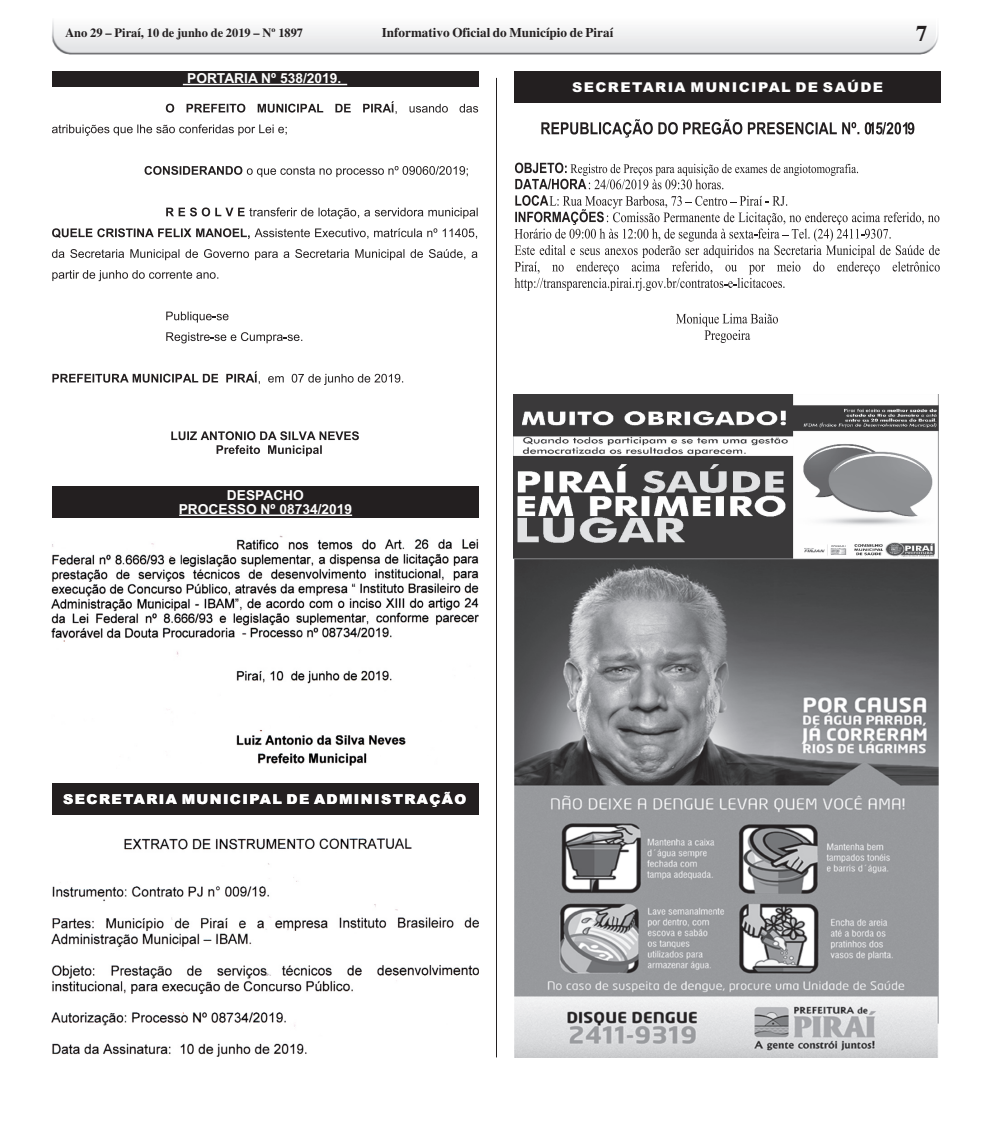
<style>
.page{position:relative;width:993px;height:1127px;background:#fff}
.page>*{position:absolute;margin:0;border:0;box-sizing:border-box;transform-origin:0 0}
.t1{font:700 22.5px "Times";color:#231f20}
.t2{font:700 13.75px/13.8px "Arial";color:#fff;text-align:center}
.t3{font:900 13.5px "Arial";letter-spacing:.095em;color:#fff;scale:1.05 1}
.t4{font:700 13.25px "Times";color:#231f20}
.t5{font:700 12.5px "Times";color:#231f20}
.s1{font-size:12.62px}
</style>
<div class="page">
<img style="left:52px;top:21px;width:886px;height:34px">
<div style="left:514px;top:71px;width:426px;height:32px;background:#231f20"></div>
<div style="left:52px;top:486px;width:426px;height:31px;background:#231f20"></div>
<hr style="left:179px;top:514px;width:173px;height:2px;background:#fff">
<hr style="left:496px;top:78px;width:1px;height:979px;background:#231f20">
<div style="left:52px;top:71px;width:426px;height:15px;background:#231f20"></div>
<hr style="left:183px;top:84px;width:164px;height:1px;background:#fff">
<svg style="left:166px;top:101px;width:312px;height:13px"></svg>
<svg style="left:52px;top:124px;width:235px;height:12px"></svg>
<svg style="left:144px;top:166px;width:323px;height:11px"></svg>
<svg style="left:166px;top:207px;width:311px;height:12px"></svg>
<svg style="left:52px;top:228px;width:425px;height:11px"></svg>
<svg style="left:52px;top:249px;width:425px;height:11px"></svg>
<svg style="left:52px;top:270px;width:166px;height:11px"></svg>
<svg style="left:166px;top:312px;width:62px;height:11px"></svg>
<svg style="left:166px;top:332px;width:136px;height:11px"></svg>
<svg style="left:52px;top:371px;width:351px;height:14px"></svg>
<svg style="left:171px;top:431px;width:188px;height:25px"></svg>
<img style="left:52px;top:535px;width:426px;height:231px">
<div style="left:52px;top:783px;width:426px;height:32px;background:#231f20"></div>
<img style="left:52px;top:839px;width:426px;height:217px">
<svg style="left:541px;top:119px;width:136px;height:19px"></svg>
<svg style="left:683px;top:119px;width:231px;height:15px"></svg>
<svg style="left:515px;top:163px;width:342px;height:26px"></svg>
<svg style="left:514px;top:195px;width:425px;height:96px"></svg>
<svg style="left:676px;top:313px;width:101px;height:30px"></svg>
<img style="left:513px;top:394px;width:425px;height:663px">
<p class="t5" style="left:65px;top:29px;width:239px"><span class="s1">Ano 29 – Piraí,</span> 10 de junho de 2019 – Nº 1897</p>
<p class="t4" style="left:382px;top:29px;width:233px">Informativo Oficial do Município de Piraí</p>
<h1 class="t1" style="left:915px;top:26px;width:13px">7</h1>
<p class="t3" style="left:572px;top:82px;width:298px">SECRETARIA MUNICIPAL DE SAÚDE</p>
<p class="t2" style="left:187px;top:73px;width:156px">PORTARIA Nº 538/2019.</p>
<p class="t2" style="left:179px;top:489px;width:175px">DESPACHO<br>PROCESSO Nº 08734/2019</p>
<p class="t3" style="left:63px;top:794px;width:385px">SECRETARIA MUNICIPAL DE ADMINISTRAÇÃO</p>
</div>
